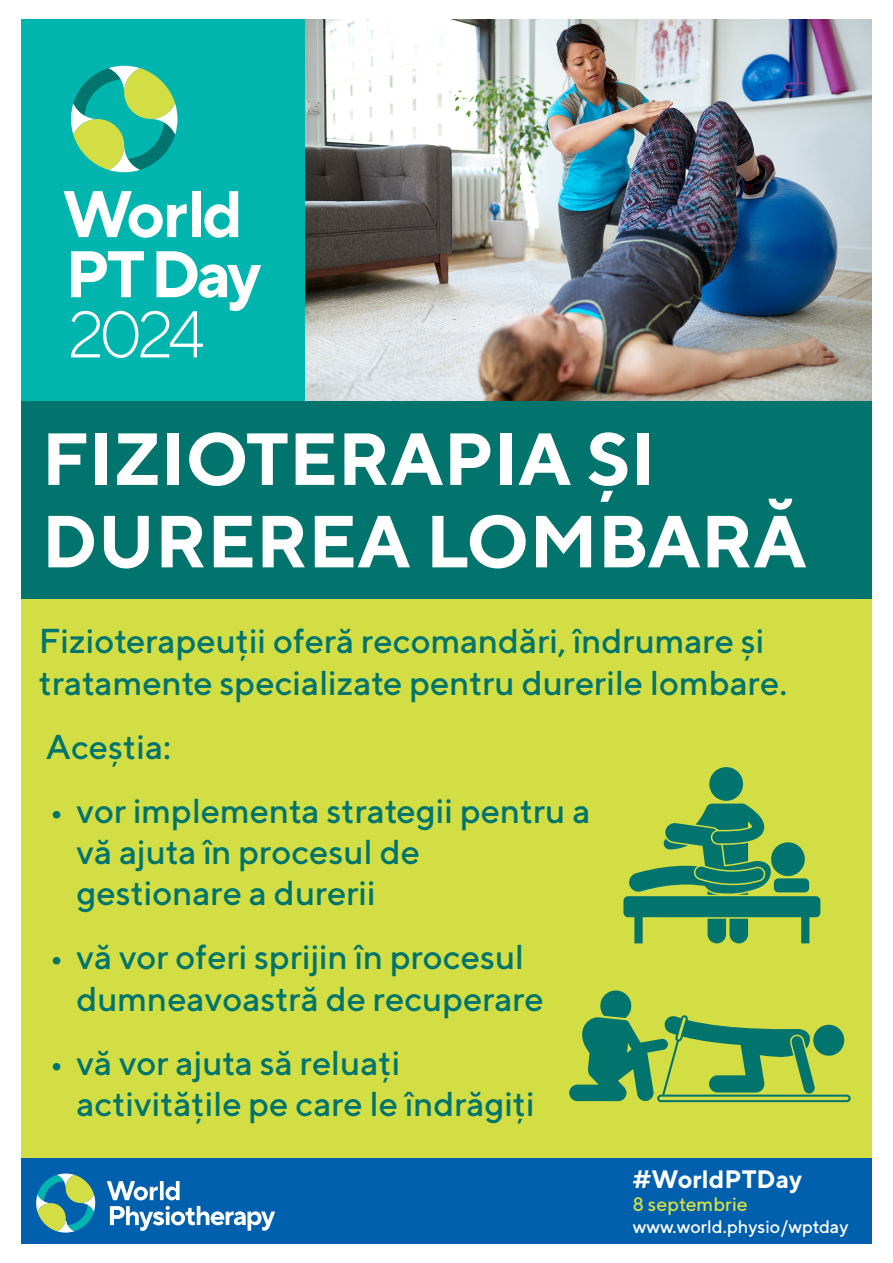
<style>
.page{position:relative;width:893px;height:1263px;background:#fff}
.page>*{position:absolute;margin:0;border:0;box-sizing:border-box;transform-origin:0 0}
.t1{font:700 73.5px/82.5px "TT Norms";color:#fff}
.t2{font:500 34.5px/41.4px "TT Norms";color:#00746d}
.t3{font:700 25.2px "TT Norms";color:#fff}
.t4{font:500 19.5px "TT Norms";color:#d2de43}
.t5{font:500 18px "TT Norms";color:#fff}
</style>
<div class="page">
<img style="left:305px;top:19px;width:567px;height:382px">
<div style="left:21px;top:590px;width:851px;height:591px;background:#d2de43"></div>
<div style="left:21px;top:1158px;width:851px;height:85px;background:#0160ae"></div>
<svg style="left:107px;top:1181px;width:51px;height:19px"></svg>
<svg style="left:160px;top:1181px;width:4px;height:19px"></svg>
<svg style="left:166px;top:1181px;width:14px;height:19px"></svg>
<svg style="left:110px;top:1206px;width:165px;height:25px"></svg>
<svg style="left:36px;top:1173px;width:59px;height:59px"></svg>
<div style="left:709px;top:767px;width:34px;height:34px;background:#00746d;border-radius:50%"></div>
<svg style="left:623px;top:803px;width:197px;height:140px"></svg>
<div style="left:21px;top:19px;width:284px;height:384px;background:#00b5ae"></div>
<svg style="left:71px;top:66px;width:106px;height:106px"></svg>
<svg style="left:64px;top:191px;width:123px;height:47px"></svg>
<div style="left:192px;top:191px;width:9px;height:46px;background:#fff"></div>
<svg style="left:204px;top:191px;width:34px;height:47px"></svg>
<svg style="left:71px;top:251px;width:190px;height:107px"></svg>
<div style="left:21px;top:401px;width:851px;height:197px;background:#00746d"></div>
<svg style="left:569px;top:990px;width:282px;height:112px"></svg>
<h1 class="t1" style="left:42px;top:416px;width:766px">FIZIOTERAPIA ȘI<br>DUREREA LOMBARĂ</h1>
<p class="t2" style="left:39px;top:620px;width:750px">Fizioterapeuții oferă recomandări, îndrumare și tratamente specializate pentru durerile lombare.</p>
<p class="t2" style="left:46px;top:725px;width:127px">Aceștia:</p>
<p class="t2" style="left:76px;top:789px;width:515px;text-indent:-27px">• vor implementa strategii pentru a vă ajuta în procesul de gestionare a durerii</p>
<p class="t2" style="left:76px;top:936px;width:469px;text-indent:-27px">• vă vor oferi sprijin în procesul dumneavoastră de recuperare</p>
<p class="t2" style="left:76px;top:1041px;width:460px;text-indent:-27px">• vă vor ajuta să reluați activitățile pe care le îndrăgiți</p>
<p class="t3" style="left:632px;top:1163px;width:171px">#WorldPTDay</p>
<p class="t4" style="left:632px;top:1192px;width:117px">8 septembrie</p>
<p class="t5" style="left:633px;top:1215px;width:217px">www.world.physio/wptday</p>
</div>
